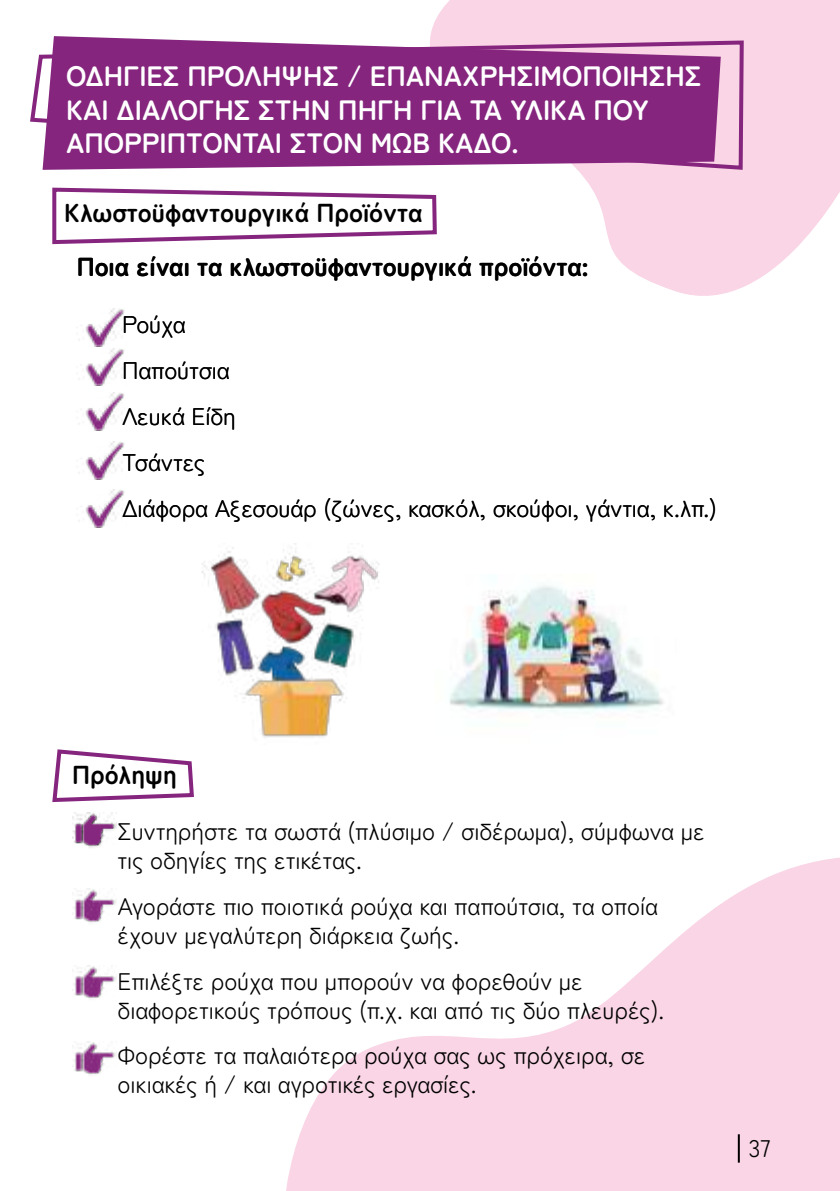
<style>
.page{position:relative;width:840px;height:1191px;background:#fff}
.page>*{position:absolute;margin:0;border:0;box-sizing:border-box;transform-origin:0 0}
.t1{font:700 28px/33.6px "Zen Maru Gothic";color:#fff}
.t2{font:700 26px "Zen Maru Gothic";color:#000}
.t3{font:24px/45.8px "Zen Maru Gothic";letter-spacing:-.005em;color:#000}
</style>
<div class="page">
<svg style="left:430px;top:0;width:409px;height:296px;fill:#fad5e5"></svg>
<svg style="left:30px;top:38px;width:715px;height:134px"></svg>
<svg style="left:43px;top:36px;width:677px;height:134px;background:#91398a"></svg>
<svg style="left:286px;top:857px;width:553px;height:334px;fill:#fad5e5"></svg>
<img style="left:202px;top:543px;width:177px;height:195px">
<img style="left:449px;top:585px;width:215px;height:128px">
<img style="left:72px;top:813px;width:44px;height:35px">
<img style="left:72px;top:888px;width:44px;height:35px">
<img style="left:72px;top:965px;width:44px;height:34px">
<img style="left:72px;top:1041px;width:44px;height:34px">
<svg style="left:52px;top:749px;width:142px;height:54px"></svg>
<img style="left:79px;top:308px;width:45px;height:38px">
<img style="left:85px;top:348px;width:39px;height:38px">
<img style="left:79px;top:392px;width:45px;height:38px">
<img style="left:79px;top:442px;width:45px;height:37px">
<img style="left:79px;top:490px;width:45px;height:37px">
<svg style="left:52px;top:186px;width:386px;height:60px"></svg>
<hr style="left:737px;top:1134px;width:2px;height:28px;background:#000">
<p class="t1" style="left:66px;top:58px;width:636px">ΟΔΗΓΊΕΣ ΠΡΌΛΗΨΗΣ / ΕΠΑΝΑΧΡΗΣΙΜΟΠΟΊΗΣΗΣ<br>ΚΑΙ ΔΙΑΛΟΓΉΣ ΣΤΗΝ ΠΗΓΉ ΓΙΑ ΤΑ ΥΛΙΚΆ ΠΟΥ<br>ΑΠΟΡΡΊΠΤΟΝΤΑΙ ΣΤΟΝ ΜΩΒ ΚΑΔΟ.</p>
<p class="t2" style="left:64px;top:196px;width:359px">Κλωστοϋφαντουργικά Προϊόντα</p>
<p class="t2" style="left:77px;top:250px;width:513px">Ποια είναι τα κλωστοϋφαντουργικά προϊόντα:</p>
<p class="t3" style="left:122px;top:301px;width:596px">Ρούχα<br>Παπούτσια<br>Λευκά Είδη<br>Τσάντες<br>Διάφορα Αξεσουάρ (ζώνες, κασκόλ, σκούφοι, γάντια, κ.λπ.)</p>
<p class="t2" style="left:72px;top:758px;width:106px">Πρόληψη</p>
<p class="t3" style="left:117px;top:817px;width:588px;line-height:28.8px">Συντηρήστε τα σωστά (πλύσιμο / σιδέρωμα), σύμφωνα με τις οδηγίες της ετικέτας.</p>
<p class="t3" style="left:117px;top:891px;width:541px;line-height:28.8px">Αγοράστε πιο ποιοτικά ρούχα και παπούτσια, τα οποία έχουν μεγαλύτερη διάρκεια ζωής.</p>
<p class="t3" style="left:117px;top:966px;width:548px;line-height:28.8px">Επιλέξτε ρούχα που μπορούν να φορεθούν με διαφορετικούς τρόπους (π.χ. και από τις δύο πλευρές).</p>
<p class="t3" style="left:117px;top:1041px;width:529px;line-height:28.8px">Φορέστε τα παλαιότερα ρούχα σας ως πρόχειρα, σε οικιακές ή / και αγροτικές εργασίες.</p>
<p class="t3" style="left:748px;top:1125px;width:23px">37</p>
</div>
